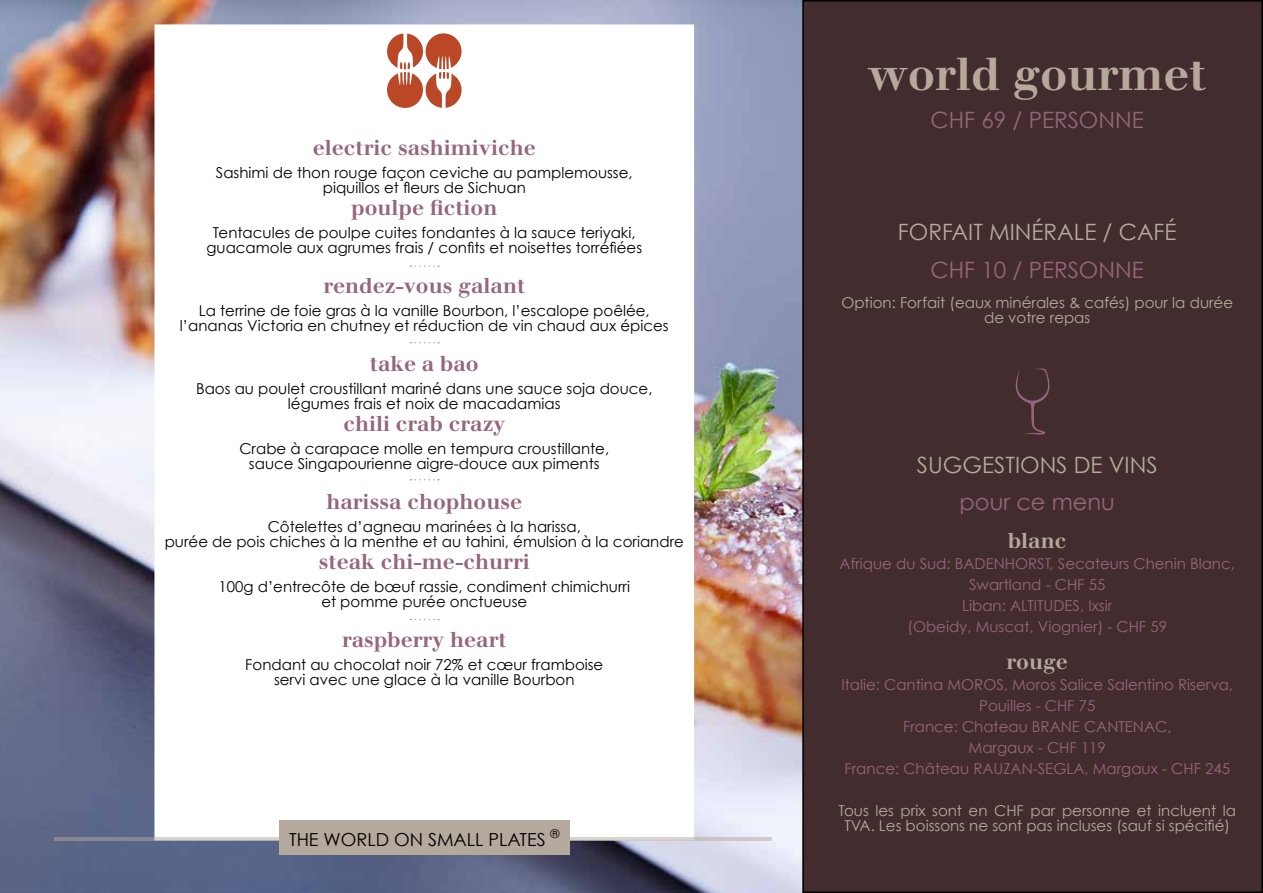
<style>
.page{position:relative;width:1263px;height:893px;background:#fff}
.page>*{position:absolute;margin:0;border:0;box-sizing:border-box;transform-origin:0 0}
.t1{font:700 45px "Justus";color:#b8a89c}
.t2{font:22.5px "Century Gothic";color:#b7aa9c}
.t3{font:22.5px "Century Gothic";color:#95667d}
.t4{font:22.5px "Century Gothic";color:#94667d}
.t5{font:700 21px "Justus";color:#95667d}
.t6{font:700 21px "Justus";color:#b8a89c}
.t7{font:18px "Century Gothic";color:#000}
.t8{font:15px/15px "Century Gothic";color:#000;text-align:center}
.t9{font:15px/21px "Century Gothic";color:#94667d;text-align:center}
.t10{font:15px/15px "Century Gothic";color:#b7aa9c;text-align:center}
</style>
<div class="page">
<img style="left:0;top:0;width:802px;height:893px">
<div style="left:803px;top:1px;width:459px;height:891px;background:#432c2e"></div>
<div style="left:155px;top:25px;width:538px;height:815px;background:#fff"></div>
<hr style="left:54px;top:837px;width:718px;height:1px;background:#b5a89c">
<hr style="left:54px;top:839px;width:718px;height:1px;background:#b5a89c">
<div style="left:279px;top:820px;width:290px;height:35px;background:#b5a89c"></div>
<svg style="left:1015px;top:369px;width:35px;height:66px"></svg>
<svg style="left:411px;top:265px;width:28px;height:2px"></svg>
<svg style="left:411px;top:479px;width:28px;height:1px"></svg>
<svg style="left:411px;top:619px;width:28px;height:1px"></svg>
<svg style="left:411px;top:604px;width:28px;height:1px"></svg>
<svg style="left:387px;top:33px;width:75px;height:75px"></svg>
<svg style="left:411px;top:342px;width:28px;height:1px"></svg>
<h3 class="t5" style="left:313px;top:135px;width:224px">electric sashimiviche</h3>
<p class="t8" style="left:216px;top:165px;width:418px">Sashimi de thon rouge façon ceviche au pamplemousse, piquillos et fleurs de Sichuan</p>
<h3 class="t5" style="left:351px;top:195px;width:148px">poulpe fiction</h3>
<p class="t8" style="left:206px;top:225px;width:437px">Tentacules de poulpe cuites fondantes à la sauce teriyaki, guacamole aux agrumes frais / confits et noisettes torréfiées</p>
<h3 class="t5" style="left:323px;top:273px;width:203px">rendez-vous galant</h3>
<p class="t8" style="left:180px;top:303px;width:490px">La terrine de foie gras à la vanille Bourbon, l’escalope poêlée, l’ananas Victoria en chutney et réduction de vin chaud aux épices</p>
<h3 class="t5" style="left:370px;top:351px;width:110px">take a bao</h3>
<p class="t8" style="left:196px;top:381px;width:458px">Baos au poulet croustillant mariné dans une sauce soja douce, légumes frais et noix de macadamias</p>
<h3 class="t5" style="left:343px;top:411px;width:163px">chili crab crazy</h3>
<p class="t8" style="left:239px;top:441px;width:371px">Crabe à carapace molle en tempura croustillante, sauce Singapourienne aigre-douce aux piments</p>
<h3 class="t5" style="left:326px;top:489px;width:197px">harissa chophouse</h3>
<p class="t8" style="left:165px;top:519px;width:521px">Côtelettes d’agneau marinées à la harissa,<br>purée de pois chiches à la menthe et au tahini, émulsion à la coriandre</p>
<h3 class="t5" style="left:319px;top:549px;width:212px">steak chi-me-churri</h3>
<p class="t8" style="left:219px;top:579px;width:413px">100g d’entrecôte de bœuf rassie, condiment chimichurri et pomme purée onctueuse</p>
<h3 class="t5" style="left:342px;top:627px;width:166px">raspberry heart</h3>
<p class="t8" style="left:245px;top:657px;width:360px">Fondant au chocolat noir 72% et cœur framboise servi avec une glace à la vanille Bourbon</p>
<p class="t7" style="left:289px;top:828px;width:272px">THE WORLD ON SMALL PLATES <sup>®</sup></p>
<h1 class="t1" style="left:868px;top:47px;width:341px">world gourmet</h1>
<h2 class="t4" style="left:931px;top:106px;width:215px">CHF 69 / PERSONNE</h2>
<h2 class="t2" style="left:898px;top:218px;width:280px">FORFAIT MINÉRALE / CAFÉ</h2>
<h2 class="t3" style="left:931px;top:256px;width:215px">CHF 10 / PERSONNE</h2>
<p class="t10" style="left:841px;top:294px;width:393px">Option: Forfait (eaux minérales &amp; cafés) pour la durée de votre repas</p>
<h2 class="t2" style="left:917px;top:451px;width:242px">SUGGESTIONS DE VINS</h2>
<h2 class="t3" style="left:959px;top:488px;width:157px">pour ce menu</h2>
<h3 class="t6" style="left:1008px;top:527px;width:60px">blanc</h3>
<p class="t9" style="left:839px;top:552px;width:397px">Afrique du Sud: BADENHORST, Secateurs Chenin Blanc,<br>Swartland - CHF 55<br>Liban: ALTITUDES, Ixsir<br>(Obeidy, Muscat, Viognier) - CHF 59</p>
<h3 class="t6" style="left:1006px;top:649px;width:63px">rouge</h3>
<p class="t9" style="left:841px;top:674px;width:393px">Italie: Cantina MOROS, Moros Salice Salentino Riserva, Pouilles - CHF 75<br>France: Chateau BRANE CANTENAC,<br>Margaux - CHF 119<br>France: Château RAUZAN-SEGLA, Margaux - CHF 245</p>
<p class="t10" style="left:838px;top:802px;width:399px">Tous les prix sont en CHF par personne et incluent la<br>TVA. Les boissons ne sont pas incluses (sauf si spécifié)</p>
</div>
